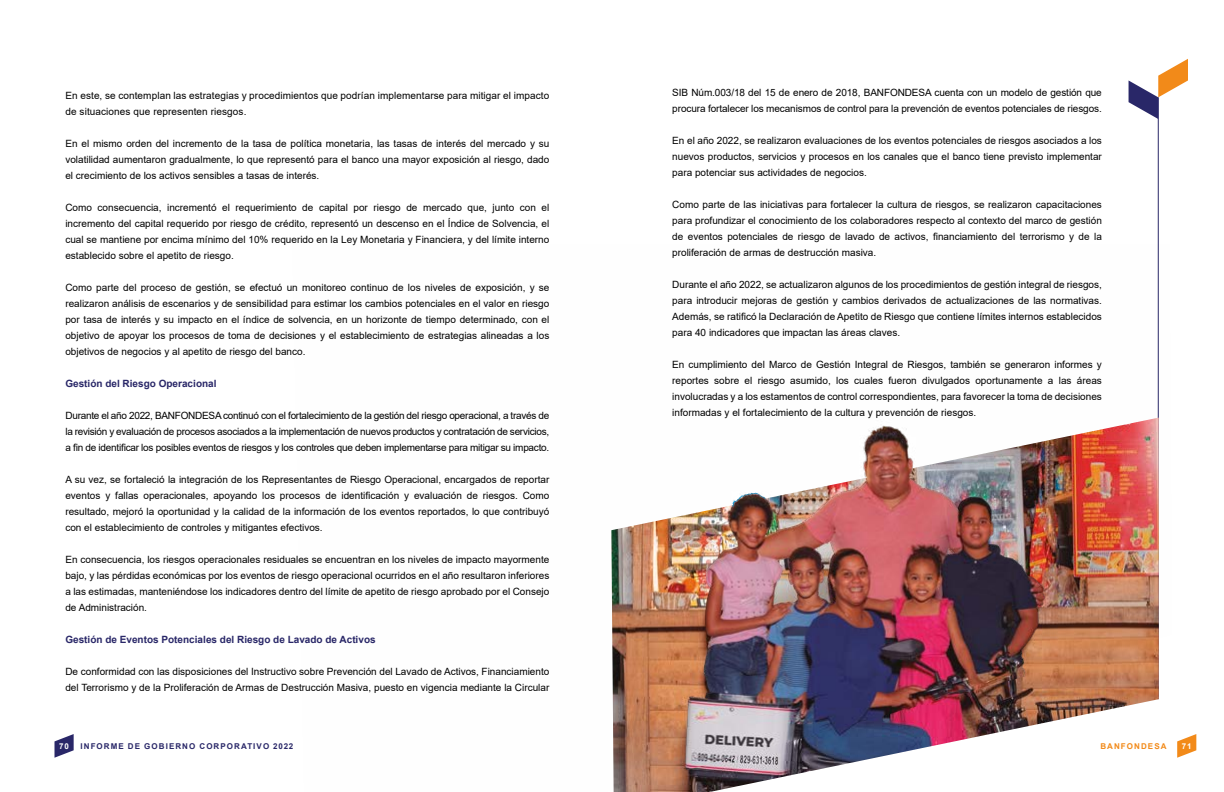
<style>
.page{position:relative;width:1224px;height:792px;background:#fff}
.page>*{position:absolute;margin:0;border:0;box-sizing:border-box;transform-origin:0 0}
.t1{font:10px/16px "Arial";color:#000;text-align:justify}
.t2{font:700 10px "Arial";color:#292768}
.t3{font:700 8px "Arial";letter-spacing:.135em;color:#292768}
.t4{font:700 8px "Arial";letter-spacing:.135em;color:#f28a19}
.t5{font:700 8px "Arial";color:#fff}
</style>
<div class="page">
<svg style="left:55px;top:734px;width:19px;height:24px"></svg>
<svg style="left:1177px;top:734px;width:19px;height:24px"></svg>
<svg style="left:1129px;top:59px;width:59px;height:60px"></svg>
<hr style="left:1158px;top:97px;width:1px;height:602px;background:#292768">
<img style="left:611px;top:243px;width:548px;height:549px">
<p class="t1" style="left:65px;top:88px;width:485px">En este, se contemplan las estrategias y procedimientos que podrían implementarse para mitigar el impacto de situaciones que representen riesgos.</p>
<p class="t1" style="left:65px;top:136px;width:486px">En el mismo orden del incremento de la tasa de política monetaria, las tasas de interés del mercado y su volatilidad aumentaron gradualmente, lo que representó para el banco una mayor exposición al riesgo, dado el crecimiento de los activos sensibles a tasas de interés.</p>
<p class="t1" style="left:65px;top:200px;width:486px">Como consecuencia, incrementó el requerimiento de capital por riesgo de mercado que, junto con el incremento del capital requerido por riesgo de crédito, representó un descenso en el Índice de Solvencia, el cual se mantiene por encima mínimo del 10% requerido en la Ley Monetaria y Financiera, y del límite interno establecido sobre el apetito de riesgo.</p>
<p class="t1" style="left:65px;top:280px;width:486px">Como parte del proceso de gestión, se efectuó un monitoreo continuo de los niveles de exposición, y se realizaron análisis de escenarios y de sensibilidad para estimar los cambios potenciales en el valor en riesgo por tasa de interés y su impacto en el índice de solvencia, en un horizonte de tiempo determinado, con el objetivo de apoyar los procesos de toma de decisiones y el establecimiento de estrategias alineadas a los objetivos de negocios y al apetito de riesgo del banco.</p>
<p class="t2" style="left:65px;top:377px;width:153px">Gestión del Riesgo Operacional</p>
<p class="t1" style="left:65px;top:408px;width:485px">Durante el año 2022, BANFONDESA continuó con el fortalecimiento de la gestión del riesgo operacional, a través de la revisión y evaluación de procesos asociados a la implementación de nuevos productos y contratación de servicios, a fin de identificar los posibles eventos de riesgos y los controles que deben implementarse para mitigar su impacto.</p>
<p class="t1" style="left:65px;top:472px;width:486px">A su vez, se fortaleció la integración de los Representantes de Riesgo Operacional, encargados de reportar eventos y fallas operacionales, apoyando los procesos de identificación y evaluación de riesgos. Como resultado, mejoró la oportunidad y la calidad de la información de los eventos reportados, lo que contribuyó con el establecimiento de controles y mitigantes efectivos.</p>
<p class="t1" style="left:65px;top:552px;width:486px">En consecuencia, los riesgos operacionales residuales se encuentran en los niveles de impacto mayormente bajo, y las pérdidas económicas por los eventos de riesgo operacional ocurridos en el año resultaron inferiores a las estimadas, manteniéndose los indicadores dentro del límite de apetito de riesgo aprobado por el Consejo de Administración.</p>
<p class="t2" style="left:65px;top:633px;width:312px">Gestión de Eventos Potenciales del Riesgo de Lavado de Activos</p>
<p class="t1" style="left:65px;top:664px;width:486px">De conformidad con las disposiciones del Instructivo sobre Prevención del Lavado de Activos, Financiamiento del Terrorismo y de la Proliferación de Armas de Destrucción Masiva, puesto en vigencia mediante la Circular</p>
<p class="t1" style="left:672px;top:85px;width:431px">SIB Núm.003/18 del 15 de enero de 2018, BANFONDESA cuenta con un modelo de gestión que procura fortalecer los mecanismos de control para la prevención de eventos potenciales de riesgos.</p>
<p class="t1" style="left:672px;top:133px;width:431px">En el año 2022, se realizaron evaluaciones de los eventos potenciales de riesgos asociados a los nuevos productos, servicios y procesos en los canales que el banco tiene previsto implementar para potenciar sus actividades de negocios.</p>
<p class="t1" style="left:672px;top:197px;width:431px">Como parte de las iniciativas para fortalecer la cultura de riesgos, se realizaron capacitaciones para profundizar el conocimiento de los colaboradores respecto al contexto del marco de gestión de eventos potenciales de riesgo de lavado de activos, financiamiento del terrorismo y de la proliferación de armas de destrucción masiva.</p>
<p class="t1" style="left:672px;top:277px;width:431px">Durante el año 2022, se actualizaron algunos de los procedimientos de gestión integral de riesgos, para introducir mejoras de gestión y cambios derivados de actualizaciones de las normativas.<br>Además, se ratificó la Declaración de Apetito de Riesgo que contiene límites internos establecidos para 40 indicadores que impactan las áreas claves.</p>
<p class="t1" style="left:672px;top:357px;width:431px">En cumplimiento del Marco de Gestión Integral de Riesgos, también se generaron informes y reportes sobre el riesgo asumido, los cuales fueron divulgados oportunamente a las áreas involucradas y a los estamentos de control correspondientes, para favorecer la toma de decisiones informadas y el fortalecimiento de la cultura y prevención de riesgos.</p>
<p class="t5" style="left:59px;top:740px;width:11px">70</p>
<p class="t3" style="left:81px;top:740px;width:214px">INFORME DE GOBIERNO CORPORATIVO 2022</p>
<p class="t4" style="left:1100px;top:740px;width:68px">BANFONDESA</p>
<p class="t5" style="left:1182px;top:740px;width:11px">71</p>
</div>
